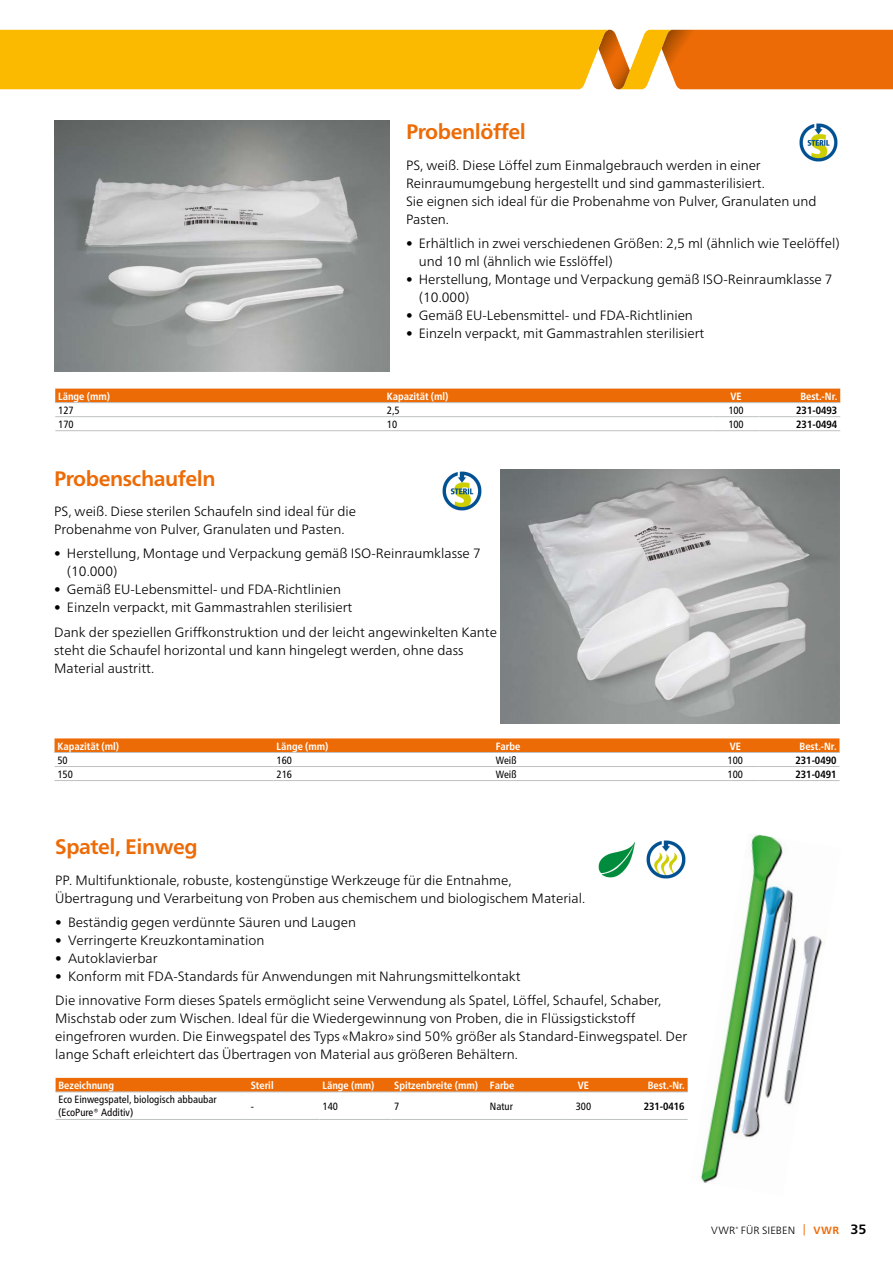
<style>
.page{position:relative;width:893px;height:1263px;background:#fff}
.page>*{position:absolute;margin:0;border:0;box-sizing:border-box;transform-origin:0 0}
.t1{font:700 21px "Frutiger Neue LTW1 G";letter-spacing:-.02em;color:#ed6b06}
.t2{font:300 13.5px/18px "Frutiger Neue LTW1 G";color:#000}
.t3{font:700 condensed 10.5px "Frutiger Neue LTW1 G";color:#fff}
.t4{font:condensed 10.5px/13.5px "Frutiger Neue LTW1 G";color:#000}
.t5{font:700 condensed 10.5px "Frutiger Neue LTW1 G";color:#000}
.t6{font:300 10.5px "Frutiger Neue LTW1 G";letter-spacing:.015em;color:#000}
.s1{font-weight:400;font-size:11.25px;color:#ed6b06}
.s2{font-weight:700;color:#ed6b06}
.s3{font-weight:700;font-size:13.5px}
</style>
<div class="page">
<svg style="left:0;top:30px;width:893px;height:59px;background:#f6a60b"></svg>
<div style="left:55px;top:389px;width:785px;height:13px;background:#ed6b06"></div>
<hr style="left:55px;top:402px;width:329px;height:1px;background:#bec1c2">
<hr style="left:384px;top:402px;width:329px;height:1px;background:#bec1c2">
<hr style="left:713px;top:402px;width:46px;height:1px;background:#bec1c2">
<hr style="left:759px;top:402px;width:81px;height:1px;background:#bec1c2">
<hr style="left:55px;top:416px;width:329px;height:1px;background:#bec1c2">
<hr style="left:55px;top:430px;width:329px;height:1px;background:#bec1c2">
<hr style="left:384px;top:416px;width:329px;height:1px;background:#bec1c2">
<hr style="left:384px;top:430px;width:329px;height:1px;background:#bec1c2">
<hr style="left:713px;top:416px;width:46px;height:1px;background:#bec1c2">
<hr style="left:713px;top:430px;width:46px;height:1px;background:#bec1c2">
<hr style="left:759px;top:416px;width:81px;height:1px;background:#bec1c2">
<hr style="left:759px;top:430px;width:81px;height:1px;background:#bec1c2">
<img style="left:55px;top:120px;width:335px;height:252px">
<img style="left:799px;top:123px;width:39px;height:39px">
<svg style="left:55px;top:738px;width:784px;height:14px;background:#ed6f0e"></svg>
<hr style="left:55px;top:752px;width:219px;height:1px;background:#bec1c2">
<hr style="left:274px;top:752px;width:219px;height:1px;background:#bec1c2">
<hr style="left:493px;top:752px;width:219px;height:1px;background:#bec1c2">
<hr style="left:712px;top:752px;width:47px;height:1px;background:#bec1c2">
<hr style="left:759px;top:752px;width:80px;height:1px;background:#bec1c2">
<hr style="left:55px;top:766px;width:219px;height:1px;background:#bec1c2">
<hr style="left:55px;top:780px;width:219px;height:1px;background:#bec1c2">
<hr style="left:274px;top:766px;width:219px;height:1px;background:#bec1c2">
<hr style="left:274px;top:780px;width:219px;height:1px;background:#bec1c2">
<hr style="left:493px;top:766px;width:219px;height:1px;background:#bec1c2">
<hr style="left:493px;top:780px;width:219px;height:1px;background:#bec1c2">
<hr style="left:712px;top:766px;width:47px;height:1px;background:#bec1c2">
<hr style="left:712px;top:780px;width:47px;height:1px;background:#bec1c2">
<hr style="left:759px;top:766px;width:80px;height:1px;background:#bec1c2">
<hr style="left:759px;top:780px;width:80px;height:1px;background:#bec1c2">
<img style="left:501px;top:469px;width:338px;height:254px">
<img style="left:442px;top:471px;width:40px;height:40px">
<div style="left:56px;top:1078px;width:632px;height:13px;background:#ed6b06"></div>
<hr style="left:56px;top:1091px;width:192px;height:1px;background:#bec1c2">
<hr style="left:56px;top:1119px;width:192px;height:1px;background:#bec1c2">
<hr style="left:248px;top:1091px;width:72px;height:1px;background:#bec1c2">
<hr style="left:248px;top:1119px;width:72px;height:1px;background:#bec1c2">
<hr style="left:320px;top:1091px;width:71px;height:1px;background:#bec1c2">
<hr style="left:320px;top:1119px;width:71px;height:1px;background:#bec1c2">
<hr style="left:391px;top:1091px;width:96px;height:1px;background:#bec1c2">
<hr style="left:391px;top:1119px;width:96px;height:1px;background:#bec1c2">
<hr style="left:487px;top:1091px;width:73px;height:1px;background:#bec1c2">
<hr style="left:487px;top:1119px;width:73px;height:1px;background:#bec1c2">
<hr style="left:560px;top:1091px;width:47px;height:1px;background:#bec1c2">
<hr style="left:560px;top:1119px;width:47px;height:1px;background:#bec1c2">
<hr style="left:607px;top:1091px;width:81px;height:1px;background:#bec1c2">
<hr style="left:607px;top:1119px;width:81px;height:1px;background:#bec1c2">
<img style="left:700px;top:834px;width:122px;height:349px">
<img style="left:646px;top:840px;width:40px;height:39px">
<img style="left:598px;top:841px;width:37px;height:37px">
<h1 class="t1" style="left:406px;top:120px;width:121px">Probenlöffel</h1>
<p class="t2" style="left:406px;top:156px;width:412px">PS, weiß. Diese Löffel zum Einmalgebrauch werden in einer Reinraumumgebung hergestellt und sind gammasterilisiert.<br>Sie eignen sich ideal für die Probenahme von Pulver, Granulaten und Pasten.</p>
<p class="t2" style="left:419px;top:234px;width:422px;text-indent:-13px">• Erhältlich in zwei verschiedenen Größen: 2,5 ml (ähnlich wie Teelöffel) und 10 ml (ähnlich wie Esslöffel)</p>
<p class="t2" style="left:419px;top:270px;width:415px;text-indent:-13px">• Herstellung, Montage und Verpackung gemäß ISO-Reinraumklasse 7 (10.000)</p>
<p class="t2" style="left:406px;top:306px;width:288px">• Gemäß EU-Lebensmittel- und FDA-Richtlinien</p>
<p class="t2" style="left:406px;top:324px;width:300px">• Einzeln verpackt, mit Gammastrahlen sterilisiert</p>
<p class="t3" style="left:58px;top:390px;width:53px">Länge (mm)</p>
<p class="t3" style="left:387px;top:390px;width:63px">Kapazität (ml)</p>
<p class="t3" style="left:730px;top:390px;width:13px">VE</p>
<p class="t3" style="left:800px;top:390px;width:38px">Best.-Nr.</p>
<p class="t4" style="left:58px;top:403px;width:17px">127</p>
<p class="t4" style="left:387px;top:403px;width:14px">2,5</p>
<p class="t4" style="left:728px;top:403px;width:17px">100</p>
<p class="t5" style="left:796px;top:404px;width:42px">231-0493</p>
<p class="t4" style="left:58px;top:417px;width:17px">170</p>
<p class="t4" style="left:387px;top:417px;width:12px">10</p>
<p class="t4" style="left:728px;top:417px;width:17px">100</p>
<p class="t5" style="left:796px;top:418px;width:42px">231-0494</p>
<h1 class="t1" style="left:54px;top:466px;width:163px">Probenschaufeln</h1>
<p class="t2" style="left:54px;top:502px;width:303px">PS, weiß. Diese sterilen Schaufeln sind ideal für die<br>Probenahme von Pulver, Granulaten und Pasten.</p>
<p class="t2" style="left:67px;top:544px;width:415px;text-indent:-13px">• Herstellung, Montage und Verpackung gemäß ISO-Reinraumklasse 7 (10.000)</p>
<p class="t2" style="left:54px;top:580px;width:288px">• Gemäß EU-Lebensmittel- und FDA-Richtlinien</p>
<p class="t2" style="left:54px;top:595px;width:444px;line-height:24.5px">• Einzeln verpackt, mit Gammastrahlen sterilisiert<br>Dank der speziellen Griffkonstruktion und der leicht angewinkelten Kante</p>
<p class="t2" style="left:54px;top:641px;width:411px">steht die Schaufel horizontal und kann hingelegt werden, ohne dass<br>Material austritt.</p>
<p class="t3" style="left:58px;top:740px;width:63px">Kapazität (ml)</p>
<p class="t3" style="left:277px;top:740px;width:53px">Länge (mm)</p>
<p class="t3" style="left:496px;top:740px;width:26px">Farbe</p>
<p class="t3" style="left:730px;top:740px;width:13px">VE</p>
<p class="t3" style="left:800px;top:740px;width:38px">Best.-Nr.</p>
<p class="t4" style="left:58px;top:753px;width:12px">50</p>
<p class="t4" style="left:277px;top:753px;width:17px">160</p>
<p class="t4" style="left:496px;top:753px;width:22px">Weiß</p>
<p class="t4" style="left:728px;top:753px;width:17px">100</p>
<p class="t5" style="left:795px;top:754px;width:42px">231-0490</p>
<p class="t4" style="left:57px;top:767px;width:17px">150</p>
<p class="t4" style="left:277px;top:767px;width:17px">216</p>
<p class="t4" style="left:496px;top:767px;width:22px">Weiß</p>
<p class="t4" style="left:728px;top:767px;width:17px">100</p>
<p class="t5" style="left:795px;top:768px;width:42px">231-0491</p>
<h1 class="t1" style="left:55px;top:834px;width:144px">Spatel, Einweg</h1>
<p class="t2" style="left:55px;top:871px;width:531px">PP. Multifunktionale, robuste, kostengünstige Werkzeuge für die Entnahme,<br>Übertragung und Verarbeitung von Proben aus chemischem und biologischem Material.</p>
<p class="t2" style="left:55px;top:913px;width:302px">• Beständig gegen verdünnte Säuren und Laugen</p>
<p class="t2" style="left:55px;top:931px;width:211px">• Verringerte Kreuzkontamination</p>
<p class="t2" style="left:55px;top:949px;width:104px">• Autoklavierbar</p>
<p class="t2" style="left:55px;top:964px;width:608px;line-height:24.5px">• Konform mit FDA-Standards für Anwendungen mit Nahrungsmittelkontakt<br>Die innovative Form dieses Spatels ermöglicht seine Verwendung als Spatel, Löffel, Schaufel, Schaber,</p>
<p class="t2" style="left:55px;top:1009px;width:633px">Mischstab oder zum Wischen. Ideal für die Wiedergewinnung von Proben, die in Flüssigstickstoff eingefroren wurden. Die Einwegspatel des Typs «Makro» sind 50% größer als Standard-Einwegspatel. Der lange Schaft erleichtert das Übertragen von Material aus größeren Behältern.</p>
<p class="t3" style="left:59px;top:1079px;width:57px">Bezeichnung</p>
<p class="t3" style="left:251px;top:1079px;width:24px">Steril</p>
<p class="t3" style="left:323px;top:1079px;width:53px">Länge (mm)</p>
<p class="t3" style="left:394px;top:1079px;width:122px">Spitzenbreite (mm) Farbe</p>
<p class="t3" style="left:578px;top:1079px;width:13px">VE</p>
<p class="t3" style="left:648px;top:1079px;width:38px">Best.-Nr.</p>
<p class="t4" style="left:59px;top:1092px;width:160px">Eco Einwegspatel, biologisch abbaubar (EcoPure® Additiv)</p>
<p class="t4" style="left:251px;top:1099px;width:5px">-</p>
<p class="t4" style="left:323px;top:1099px;width:17px">140</p>
<p class="t4" style="left:394px;top:1099px;width:7px">7</p>
<p class="t4" style="left:490px;top:1099px;width:25px">Natur</p>
<p class="t4" style="left:576px;top:1099px;width:17px">300</p>
<p class="t5" style="left:644px;top:1100px;width:42px">231-0416</p>
<p class="t6" style="left:711px;top:1224px;width:157px">VWR<sup>®</sup> FÜR SIEBEN <span class="s1">|</span> <span class="s2">VWR</span> <span class="s3">35</span></p>
</div>
